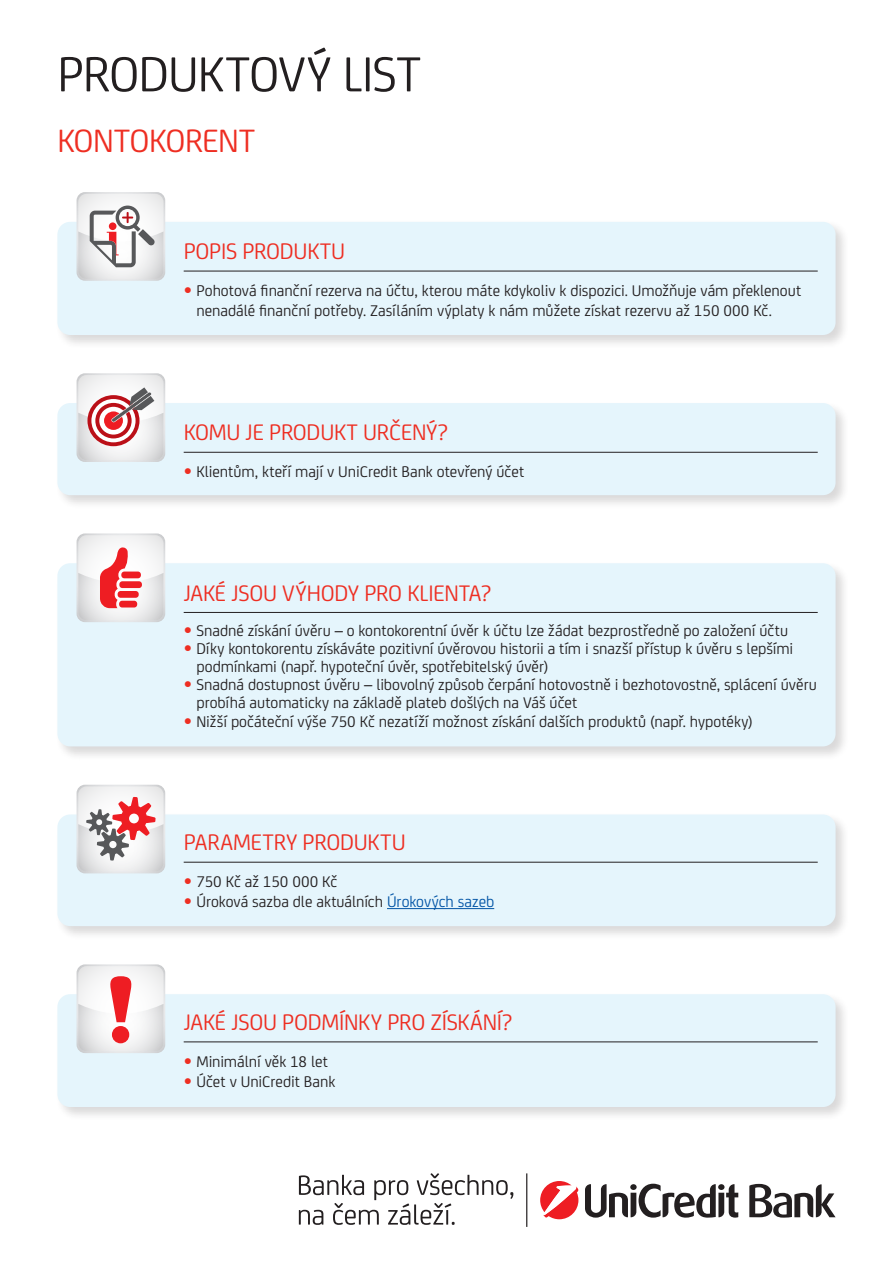
<style>
.page{position:relative;width:893px;height:1263px;background:#fff}
.page>*{position:absolute;margin:0;border:0;box-sizing:border-box;transform-origin:0 0}
.t1{font:52.5px "Uni Credit";letter-spacing:-.02em;color:#231f20}
.t2{font:34.5px "Uni Credit";letter-spacing:-.015em;color:#ee2e22}
.t3{font:24px "Uni Credit";letter-spacing:-.01em;color:#ee2e22}
.t4{font:16.5px/18px "Uni Credit";color:#231f20}
.s1{font-family:"Helvetica Neue LT Pro";font-weight:700;color:#ee2e22}
.s2{color:#0154a6}
</style>
<div class="page">
<svg style="left:540px;top:1181px;width:38px;height:38px"></svg>
<svg style="left:585px;top:1184px;width:153px;height:33px"></svg>
<svg style="left:749px;top:1184px;width:87px;height:33px"></svg>
<svg style="left:299px;top:1173px;width:214px;height:52px"></svg>
<hr style="left:526px;top:1173px;width:1px;height:54px;background:#231f20">
<div style="left:55px;top:561px;width:795px;height:199px;background:#231f20;opacity:.17"></div>
<div style="left:57px;top:563px;width:779px;height:183px;background:#e5f5fc;border-radius:13px"></div>
<hr style="left:184px;top:612px;width:634px;height:1px;background:#231f20">
<svg style="left:77px;top:533px;width:88px;height:89px"></svg>
<div style="left:55px;top:220px;width:795px;height:129px;background:#231f20;opacity:.17"></div>
<div style="left:57px;top:222px;width:779px;height:113px;background:#e5f5fc;border-radius:13px"></div>
<hr style="left:184px;top:271px;width:634px;height:1px;background:#231f20">
<svg style="left:77px;top:192px;width:88px;height:89px"></svg>
<div style="left:109px;top:222px;width:7px;height:8px;background:#ee1d23;border-radius:50%"></div>
<div style="left:55px;top:401px;width:795px;height:108px;background:#231f20;opacity:.17"></div>
<div style="left:57px;top:403px;width:779px;height:92px;background:#e5f5fc;border-radius:13px"></div>
<hr style="left:184px;top:452px;width:634px;height:1px;background:#231f20">
<svg style="left:77px;top:373px;width:88px;height:89px"></svg>
<div style="left:55px;top:812px;width:795px;height:128px;background:#231f20;opacity:.17"></div>
<div style="left:57px;top:814px;width:779px;height:112px;background:#e5f5fc;border-radius:13px"></div>
<hr style="left:184px;top:862px;width:634px;height:1px;background:#231f20">
<hr style="left:387px;top:908px;width:107px;height:1px;background:#0154a6">
<svg style="left:77px;top:785px;width:88px;height:88px"></svg>
<div style="left:55px;top:992px;width:795px;height:129px;background:#231f20;opacity:.17"></div>
<div style="left:57px;top:994px;width:779px;height:113px;background:#e5f5fc;border-radius:13px"></div>
<hr style="left:184px;top:1041px;width:634px;height:1px;background:#231f20">
<svg style="left:77px;top:964px;width:88px;height:89px"></svg>
<h1 class="t1" style="left:57px;top:37px;width:365px">PRODUKTOVÝ LIST</h1>
<h2 class="t2" style="left:57px;top:116px;width:200px">KONTOKORENT</h2>
<h3 class="t3" style="left:184px;top:234px;width:163px">POPIS PRODUKTU</h3>
<p class="t4" style="left:196px;top:280px;width:606px;line-height:19.8px;text-indent:-13px"><span class="s1">•</span> Pohotová finanční rezerva na účtu, kterou máte kdykoliv k dispozici. Umožňuje vám překlenout nenadálé finanční potřeby. Zasíláním výplaty k nám můžete získat rezervu až 150 000 Kč.</p>
<h3 class="t3" style="left:184px;top:415px;width:266px">KOMU JE PRODUKT URČENÝ?</h3>
<p class="t4" style="left:184px;top:462px;width:342px"><span class="s1">•</span> Klientům, kteří mají v UniCredit Bank otevřený účet</p>
<h3 class="t3" style="left:184px;top:576px;width:309px">JAKÉ JSOU VÝHODY PRO KLIENTA?</h3>
<p class="t4" style="left:184px;top:620px;width:606px"><span class="s1">•</span> Snadné získání úvěru – o kontokorentní úvěr k účtu lze žádat bezprostředně po založení účtu</p>
<p class="t4" style="left:196px;top:638px;width:598px;text-indent:-13px"><span class="s1">•</span> Díky kontokorentu získáváte pozitivní úvěrovou historii a tím i snazší přístup k úvěru s lepšími podmínkami (např. hypoteční úvěr, spotřebitelský úvěr)</p>
<p class="t4" style="left:196px;top:674px;width:622px;text-indent:-13px"><span class="s1">•</span> Snadná dostupnost úvěru – libovolný způsob čerpání hotovostně i bezhotovostně, splácení úvěru probíhá automaticky na základě plateb došlých na Váš účet</p>
<p class="t4" style="left:184px;top:712px;width:571px"><span class="s1">•</span> Nižší počáteční výše 750 Kč nezatíží možnost získání dalších produktů (např. hypotéky)</p>
<h3 class="t3" style="left:184px;top:825px;width:224px">PARAMETRY PRODUKTU</h3>
<p class="t4" style="left:184px;top:872px;width:155px"><span class="s1">•</span> 750 Kč až 150 000 Kč</p>
<p class="t4" style="left:184px;top:891px;width:312px"><span class="s1">•</span> Úroková sazba dle aktuálních <span class="s2">Úrokových sazeb</span></p>
<h3 class="t3" style="left:184px;top:1005px;width:330px">JAKÉ JSOU PODMÍNKY PRO ZÍSKÁNÍ?</h3>
<p class="t4" style="left:184px;top:1051px;width:146px"><span class="s1">•</span> Minimální věk 18 let</p>
<p class="t4" style="left:184px;top:1071px;width:153px"><span class="s1">•</span> Účet v UniCredit Bank</p>
</div>
